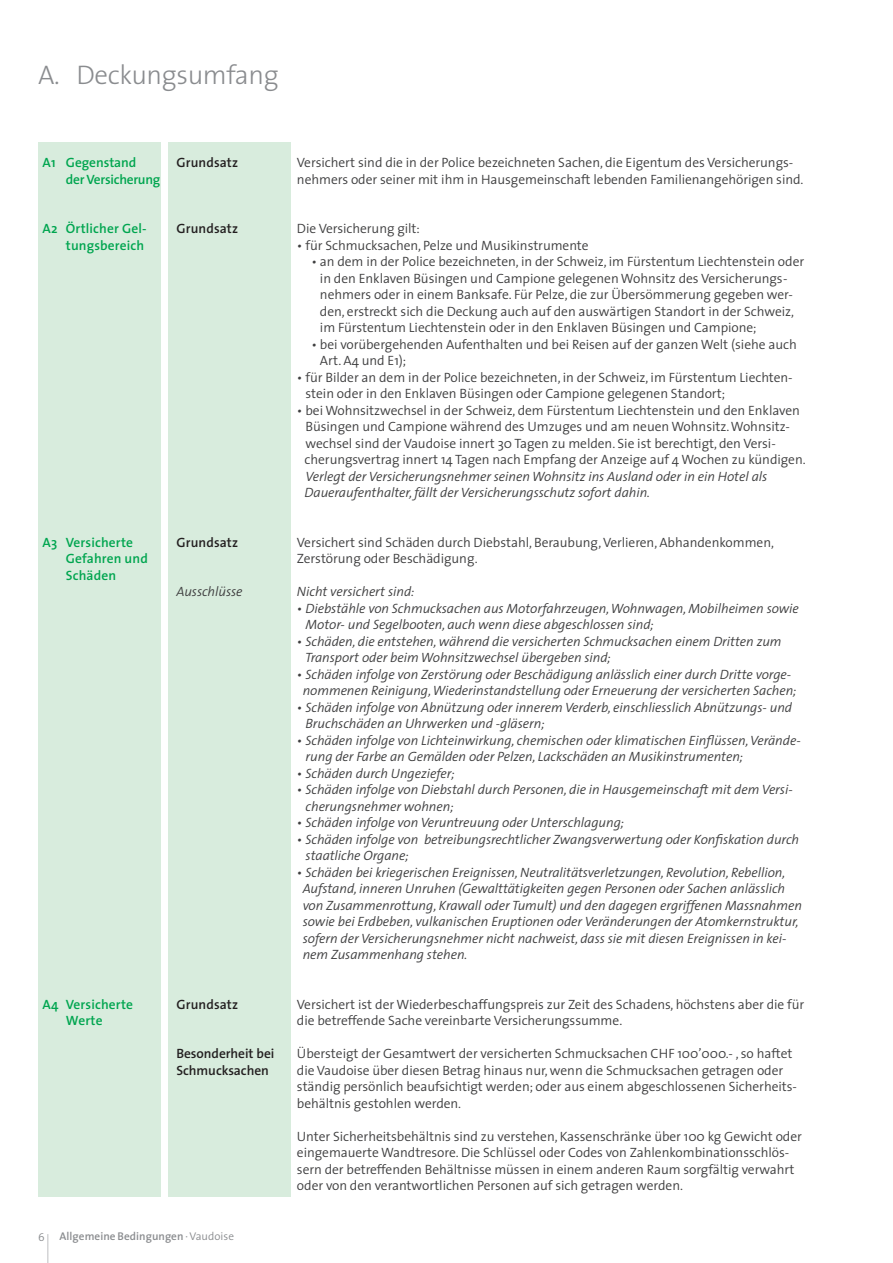
<style>
.page{position:relative;width:893px;height:1263px;background:#fff}
.page>*{position:absolute;margin:0;border:0;box-sizing:border-box;transform-origin:0 0}
.t1{font:300 41.25px "The Sans";color:#8a8c8f;scale:.2 1}
.t2{font:300 27px "The Sans";letter-spacing:-.015em;color:#8a8c8f}
.t3{font:300 13.5px/16.5px "The Sans";letter-spacing:-.005em;color:#3e3e3f}
.t4{font:italic 300 13.5px/16.5px "The Sans";letter-spacing:-.005em;color:#3e3e3f}
.t5{font:600 13.5px/16.5px "The Sans";letter-spacing:.01em;color:#00a54f;text-align:right}
.t6{font:600 13.5px/16.5px "The Sans";color:#231f20}
.t7{font:600 13.5px/16.5px "The Sans";letter-spacing:-.02em;color:#00a54f}
.t8{font:600 11.25px "The Sans";letter-spacing:.005em;color:#8a8c8f}
.t9{font:300 11.25px "The Sans";color:#8a8c8f}
.s1{font-weight:300}
.s2{font-style:italic}
</style>
<div class="page">
<div style="left:38px;top:142px;width:123px;height:1055px;background:#d8ecdd"></div>
<div style="left:168px;top:142px;width:123px;height:1055px;background:#d8ecdd"></div>
<h2 class="t2" style="left:38px;top:52px;width:242px">A. Deckungsumfang</h2>
<p class="t7" style="left:66px;top:154px;width:96px;text-indent:-23px">A1 Gegenstand<br>der Versicherung</p>
<p class="t5" style="left:43px;top:220px;width:106px">A2 Örtlicher Gel&shy;tungsbereich</p>
<p class="t6" style="left:176px;top:154px;width:63px">Grundsatz</p>
<p class="t6" style="left:176px;top:220px;width:63px">Grundsatz</p>
<p class="t5" style="left:66px;top:533px;width:84px;text-align:left;text-indent:-23px">A3 Versicherte<br>Gefahren und<br>Schäden</p>
<p class="t6" style="left:176px;top:533px;width:63px">Grundsatz</p>
<p class="t4" style="left:176px;top:583px;width:68px">Ausschlüsse</p>
<p class="t5" style="left:43px;top:995px;width:92px;text-align:center">A4 Versicherte<br>Werte</p>
<p class="t6" style="left:176px;top:995px;width:63px">Grundsatz</p>
<p class="t6" style="left:176px;top:1045px;width:100px">Besonderheit bei<br>Schmucksachen</p>
<p class="t9" style="left:38px;top:1228px;width:8px">6</p>
<h1 class="t1" style="left:47px;top:1216px;width:13px">|</h1>
<p class="t8" style="left:60px;top:1227px;width:176px">Allgemeine Bedingungen <span class="s1">· Vaudoise</span></p>
<p class="t3" style="left:297px;top:154px;width:508px">Versichert sind die in der Police bezeichneten Sachen, die Eigentum des Versicherungs&shy;nehmers oder seiner mit ihm in Hausgemeinschaft lebenden Familienangehörigen sind.</p>
<p class="t3" style="left:297px;top:220px;width:124px">Die Versicherung gilt:</p>
<p class="t3" style="left:297px;top:236px;width:293px"><span class="s2">•</span> für Schmucksachen, Pelze und Musikinstrumente</p>
<p class="t3" style="left:320px;top:253px;width:486px;text-indent:-9px"><span class="s2">•</span> an dem in der Police bezeichneten, in der Schweiz, im Fürstentum Liechtenstein oder in den Enklaven Büsingen und Campione gelegenen Wohnsitz des Versicherungs&shy;nehmers oder in einem Banksafe. Für Pelze, die zur Übersömmerung gegeben wer&shy;den, erstreckt sich die Deckung auch auf den auswärtigen Standort in der Schweiz, im Fürstentum Liechtenstein oder in den Enklaven Büsingen und Campione;</p>
<p class="t3" style="left:320px;top:335px;width:478px;text-indent:-9px"><span class="s2">•</span> bei vorübergehenden Aufenthalten und bei Reisen auf der ganzen Welt (siehe auch<br>Art. A4 und E1);</p>
<p class="t3" style="left:306px;top:368px;width:489px;text-indent:-9px"><span class="s2">•</span> für Bilder an dem in der Police bezeichneten, in der Schweiz, im Fürstentum Liechten&shy;stein oder in den Enklaven Büsingen oder Campione gelegenen Standort;</p>
<p class="t3" style="left:305px;top:401px;width:503px;text-indent:-8px"><span class="s2">•</span> bei Wohnsitzwechsel in der Schweiz, dem Fürstentum Liechtenstein und den Enklaven Büsingen und Campione während des Umzuges und am neuen Wohnsitz. Wohnsitz&shy;wechsel sind der Vaudoise innert 30 Tagen zu melden. Sie ist berechtigt, den Versi&shy;cherungsvertrag innert 14 Tagen nach Empfang der Anzeige auf 4 Wochen zu kündigen.</p>
<p class="t4" style="left:305px;top:467px;width:464px">Verlegt der Versicherungsnehmer seinen Wohnsitz ins Ausland oder in ein Hotel als<br>Daueraufenthalter, fällt der Versicherungsschutz sofort dahin.</p>
<p class="t3" style="left:297px;top:533px;width:479px">Versichert sind Schäden durch Diebstahl, Beraubung, Verlieren, Abhandenkommen,<br>Zerstörung oder Beschädigung.</p>
<p class="t4" style="left:297px;top:583px;width:119px">Nicht versichert sind:</p>
<p class="t4" style="left:306px;top:599px;width:495px;text-indent:-9px">• Diebstähle von Schmucksachen aus Motorfahrzeugen, Wohnwagen, Mobilheimen sowie<br>Motor- und Segelbooten, auch wenn diese abgeschlossen sind;</p>
<p class="t4" style="left:305px;top:632px;width:478px;text-indent:-8px">• Schäden, die entstehen, während die versicherten Schmucksachen einem Dritten zum<br>Transport oder beim Wohnsitzwechsel übergeben sind;</p>
<p class="t4" style="left:297px;top:665px;width:501px;text-align:center">• Schäden infolge von Zerstörung oder Beschädigung anlässlich einer durch Dritte vorge&shy;nommenen Reinigung, Wiederinstandstellung oder Erneuerung der versicherten Sachen;</p>
<p class="t4" style="left:306px;top:698px;width:488px;text-indent:-9px">• Schäden infolge von Abnützung oder innerem Verderb, einschliesslich Abnützungs- und<br>Bruchschäden an Uhrwerken und -gläsern;</p>
<p class="t4" style="left:306px;top:731px;width:497px;text-indent:-9px">• Schäden infolge von Lichteinwirkung, chemischen oder klimatischen Einflüssen, Verände&shy;rung der Farbe an Gemälden oder Pelzen, Lackschäden an Musikinstrumenten;</p>
<p class="t4" style="left:297px;top:764px;width:159px">• Schäden durch Ungeziefer;</p>
<p class="t4" style="left:306px;top:781px;width:489px;text-indent:-9px">• Schäden infolge von Diebstahl durch Personen, die in Hausgemeinschaft mit dem Versi&shy;cherungsnehmer wohnen;</p>
<p class="t4" style="left:297px;top:814px;width:329px">• Schäden infolge von Veruntreuung oder Unterschlagung;</p>
<p class="t4" style="left:306px;top:830px;width:495px;text-indent:-9px">• Schäden infolge von betreibungsrechtlicher Zwangsverwertung oder Konfiskation durch staatliche Organe;</p>
<p class="t4" style="left:303px;top:863px;width:501px;text-indent:-6px">• Schäden bei kriegerischen Ereignissen, Neutralitätsverletzungen, Revolution, Rebellion, Aufstand, inneren Unruhen (Gewalttätigkeiten gegen Personen oder Sachen anlässlich von Zusammenrottung, Krawall oder Tumult) und den dagegen ergriffenen Massnahmen sowie bei Erdbeben, vulkanischen Eruptionen oder Veränderungen der Atomkernstruktur, sofern der Versicherungsnehmer nicht nachweist, dass sie mit diesen Ereignissen in kei&shy;nem Zusammenhang stehen.</p>
<p class="t3" style="left:297px;top:995px;width:509px">Versichert ist der Wiederbeschaffungspreis zur Zeit des Schadens, höchstens aber die für die betreffende Sache vereinbarte Versicherungssumme.</p>
<p class="t3" style="left:297px;top:1045px;width:501px">Übersteigt der Gesamtwert der versicherten Schmucksachen CHF 100’000.- , so haftet die Vaudoise über diesen Betrag hinaus nur, wenn die Schmucksachen getragen oder ständig persönlich beaufsichtigt werden; oder aus einem abgeschlossenen Sicherheits&shy;behältnis gestohlen werden.</p>
<p class="t3" style="left:297px;top:1127px;width:506px">Unter Sicherheitsbehältnis sind zu verstehen, Kassenschränke über 100 kg Gewicht oder eingemauerte Wandtresore. Die Schlüssel oder Codes von Zahlenkombinationsschlös&shy;sern der betreffenden Behältnisse müssen in einem anderen Raum sorgfältig verwahrt oder von den verantwortlichen Personen auf sich getragen werden.</p>
</div>
